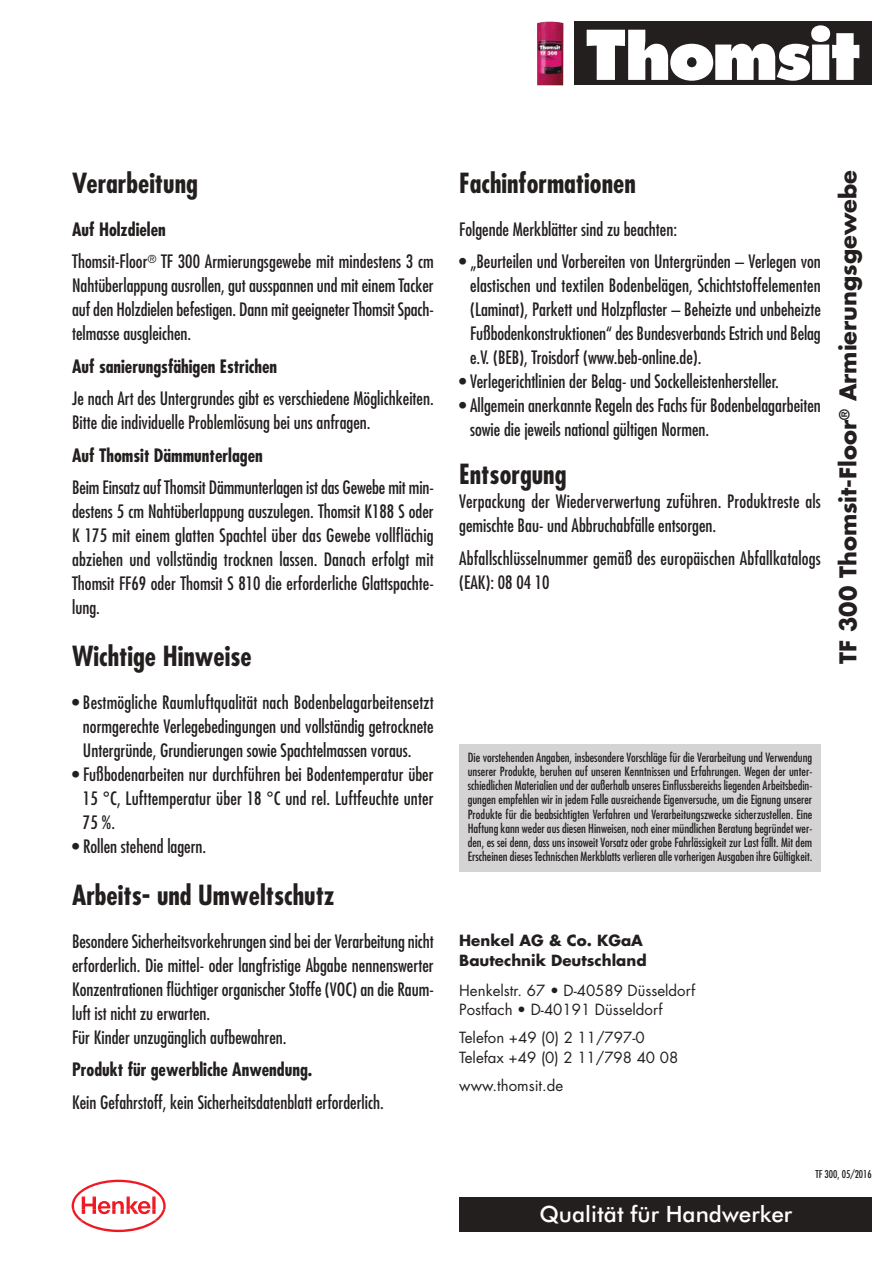
<style>
.page{position:relative;width:893px;height:1263px;background:#fff}
.page>*{position:absolute;margin:0;border:0;box-sizing:border-box;transform-origin:0 0}
.t1{font:700 condensed 27px "Futura";color:#241f1f}
.t2{font:700 22.5px "Futura";color:#241f1f}
.t3{font:500 22.5px "Futura BT";color:#fff}
.t4{font:condensed 18px/24px "Futura";color:#241f1f}
.t5{font:700 condensed 18px "Futura";color:#241f1f}
.t6{font:15px/19.5px "Futura";color:#241f1f}
.t7{font:700 15px/19.5px "Futura";color:#241f1f}
.t8{font:condensed 12.3px/14.2px "Futura";color:#241f1f;text-align:justify}
.t9{font:condensed 10.5px "Futura";color:#241f1f}
.s1{font-weight:700}
</style>
<div class="page">
<div style="left:574px;top:21px;width:297px;height:64px;background:#241f1f"></div>
<svg style="left:586px;top:25px;width:273px;height:56px"></svg>
<div style="left:459px;top:744px;width:361px;height:128px;background:#d5d4d5"></div>
<svg style="left:72px;top:1180px;width:94px;height:52px"></svg>
<div style="left:459px;top:1197px;width:413px;height:34px;background:#241f1f"></div>
<img style="left:537px;top:22px;width:26px;height:63px">
<h1 class="t1" style="left:72px;top:171px;width:127px">Verarbeitung</h1>
<p class="t4" style="left:72px;top:214px;width:363px;line-height:32.5px"><span class="s1">Auf Holzdielen<br></span>Thomsit-Floor<sup>®</sup> TF 300 Armierungsgewebe mit mindestens 3 cm</p>
<p class="t4" style="left:72px;top:275px;width:363px;text-align:justify">Nahtüberlappung ausrollen, gut ausspannen und mit einem Tacker auf den Holzdielen befestigen. Dann mit geeigneter Thomsit Spach&shy;telmasse ausgleichen.</p>
<p class="t5" style="left:72px;top:358px;width:206px">Auf sanierungsfähigen Estrichen</p>
<p class="t4" style="left:72px;top:388px;width:363px">Je nach Art des Untergrundes gibt es verschiedene Möglichkeiten.<br>Bitte die individuelle Problemlösung bei uns anfragen.</p>
<p class="t5" style="left:72px;top:447px;width:192px">Auf Thomsit Dämmunterlagen</p>
<p class="t4" style="left:72px;top:477px;width:363px;text-align:justify">Beim Einsatz auf Thomsit Dämmunterlagen ist das Gewebe mit min&shy;destens 5 cm Nahtüberlappung auszulegen. Thomsit K188 S oder K 175 mit einem glatten Spachtel über das Gewebe vollflächig abziehen und vollständig trocknen lassen. Danach erfolgt mit Thomsit FF69 oder Thomsit S 810 die erforderliche Glattspachte&shy;lung.</p>
<h1 class="t1" style="left:72px;top:644px;width:181px">Wichtige Hinweise</h1>
<p class="t4" style="left:83px;top:692px;width:352px;text-align:justify;text-indent:-11px">• Bestmögliche Raumluftqualität nach Bodenbelagarbeitensetzt normgerechte Verlegebedingungen und vollständig getrocknete Untergründe, Grundierungen sowie Spachtelmassen voraus.</p>
<p class="t4" style="left:83px;top:764px;width:352px;text-align:justify;text-indent:-11px">• Fußbodenarbeiten nur durchführen bei Bodentemperatur über 15 °C, Lufttemperatur über 18 °C und rel. Luftfeuchte unter 75 %.</p>
<p class="t4" style="left:72px;top:836px;width:136px">• Rollen stehend lagern.</p>
<h1 class="t1" style="left:72px;top:883px;width:264px">Arbeits- und Umweltschutz</h1>
<p class="t4" style="left:72px;top:931px;width:363px">Besondere Sicherheitsvorkehrungen sind bei der Verarbeitung nicht erforderlich. Die mittel- oder langfristige Abgabe nennenswerter Konzentrationen flüchtiger organischer Stoffe (VOC) an die Raum&shy;luft ist nicht zu erwarten.<br>Für Kinder unzugänglich aufbewahren.</p>
<p class="t5" style="left:72px;top:1062px;width:242px">Produkt für gewerbliche Anwendung.</p>
<p class="t4" style="left:72px;top:1092px;width:313px">Kein Gefahrstoff, kein Sicherheitsdatenblatt erforderlich.</p>
<h1 class="t1" style="left:459px;top:171px;width:178px">Fachinformationen</h1>
<p class="t4" style="left:459px;top:218px;width:219px">Folgende Merkblätter sind zu beachten:</p>
<p class="t4" style="left:470px;top:251px;width:352px;text-align:justify;text-indent:-11px">• „Beurteilen und Vorbereiten von Untergründen – Verlegen von elastischen und textilen Bodenbelägen, Schichtstoffelementen (Laminat), Parkett und Holzpflaster – Beheizte und unbeheizte Fußbodenkonstruktionen“ des Bundesverbands Estrich und Belag e.V. (BEB), Troisdorf (www.beb-online.de).</p>
<p class="t4" style="left:459px;top:371px;width:321px">• Verlegerichtlinien der Belag- und Sockelleistenhersteller.</p>
<p class="t4" style="left:470px;top:395px;width:352px;text-indent:-11px">• Allgemein anerkannte Regeln des Fachs für Bodenbelagarbeiten sowie die jeweils national gültigen Normen.</p>
<h1 class="t1" style="left:459px;top:462px;width:109px">Entsorgung</h1>
<p class="t4" style="left:459px;top:491px;width:363px">Verpackung der Wiederverwertung zuführen. Produktreste als gemischte Bau- und Abbruchabfälle entsorgen.</p>
<p class="t4" style="left:459px;top:547px;width:363px">Abfallschlüsselnummer gemäß des europäischen Abfallkatalogs (EAK): 08 04 10</p>
<p class="t2" style="left:837px;top:664px;width:495px;rotate:-90deg">TF 300 Thomsit-Floor<sup>®</sup> Armierungsgewebe</p>
<p class="t8" style="left:468px;top:751px;width:346px">Die vorstehenden Angaben, insbesondere Vorschläge für die Verarbeitung und Verwendung unserer Produkte, beruhen auf unseren Kenntnissen und Erfahrungen. Wegen der unter&shy;schiedlichen Materialien und der außerhalb unseres Einflussbereichs liegenden Arbeitsbedin&shy;gungen empfehlen wir in jedem Falle ausreichende Eigenversuche, um die Eignung unserer Produkte für die beabsichtigten Verfahren und Verarbeitungszwecke sicherzustellen. Eine Haftung kann weder aus diesen Hinweisen, noch einer mündlichen Beratung begründet wer&shy;den, es sei denn, dass uns insoweit Vorsatz oder grobe Fahrlässigkeit zur Last fällt. Mit dem Erscheinen dieses Technischen Merkblatts verlieren alle vorherigen Ausgaben ihre Gültigkeit.</p>
<p class="t7" style="left:459px;top:932px;width:189px">Henkel AG &amp; Co. KGaA<br>Bautechnik Deutschland</p>
<p class="t6" style="left:459px;top:982px;width:237px">Henkelstr. 67 • D-40589 Düsseldorf<br>Postfach • D-40191 Düsseldorf</p>
<p class="t6" style="left:459px;top:1029px;width:220px">Telefon +49 (0) 2 11/797-0<br>Telefax +49 (0) 2 11/798 40 08</p>
<p class="t6" style="left:459px;top:1077px;width:105px">www.thomsit.de</p>
<p class="t3" style="left:539px;top:1205px;width:254px">Qualität für Handwerker</p>
<p class="t9" style="left:815px;top:1169px;width:58px">TF 300, 05/2016</p>
</div>
